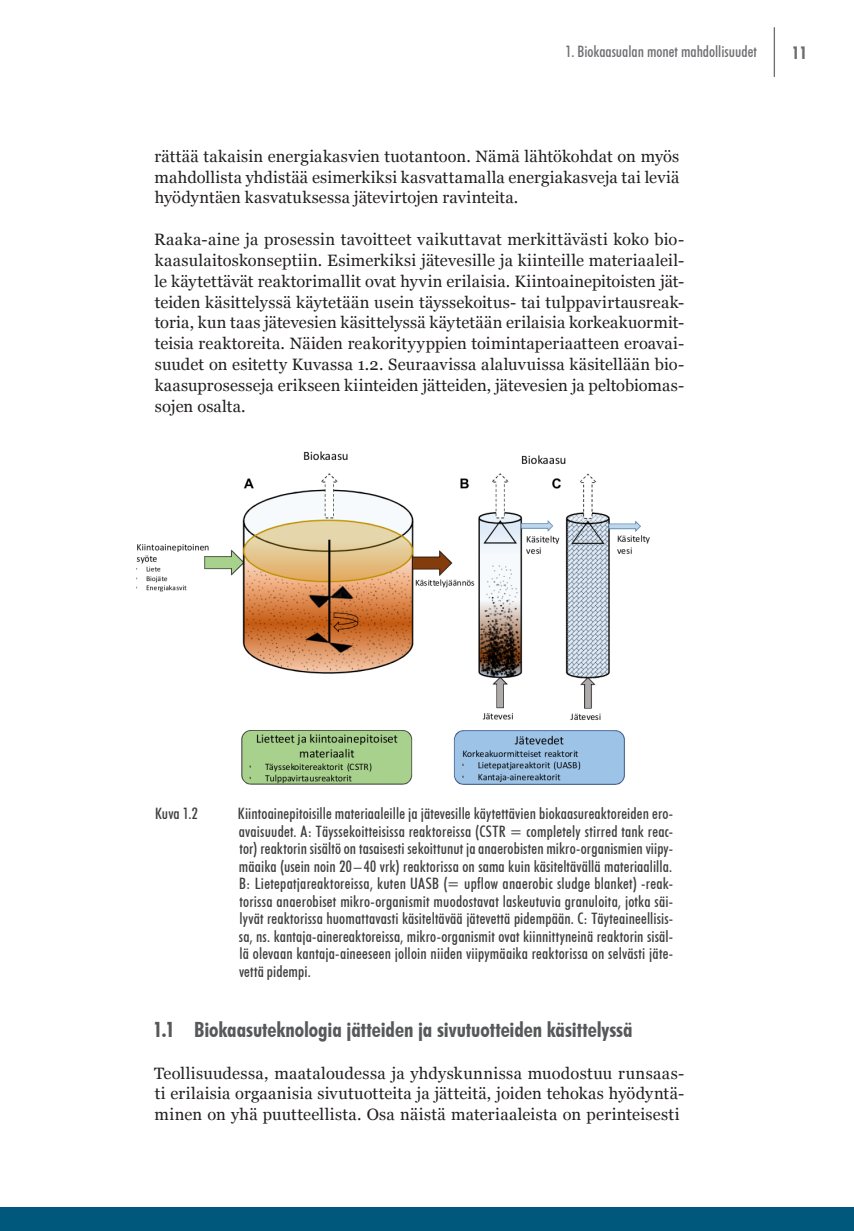
<style>
.page{position:relative;width:854px;height:1231px;background:#fff}
.page>*{position:absolute;margin:0;border:0;box-sizing:border-box;transform-origin:0 0}
.Otsikko_1_1{font:700 condensed 21px "Futura BT";letter-spacing:-.005em;color:#57585a}
.t1{font:700 condensed 17.5px "Futura BT";color:#6c6d70}
.Leipäteksti{font:16.45px/20.8px "Georgia";letter-spacing:.005em;color:#231f20;text-align:justify}
.kuvio_teksti{font:500 condensed 15.75px/17.5px "Futura BT";letter-spacing:.01em;color:#3e3e3f;text-align:justify}
.t2{font:500 condensed 15.75px "Futura BT";color:#6c6d70}
</style>
<div class="page">
<hr style="left:773px;top:27px;width:1px;height:50px;background:#6c6d70">
<div style="left:0;top:1207px;width:853px;height:23px;background:#00597c"></div>
<img style="left:136px;top:451px;width:514px;height:334px">
<p class="t2" style="left:565px;top:42px;width:193px">1. Biokaasualan monet mahdollisuudet</p>
<p class="t1" style="left:791px;top:42px;width:17px">11</p>
<p class="Leipäteksti" style="left:154px;top:146px;width:526px">rättää takaisin energiakasvien tuotantoon. Nämä lähtökohdat on myös mahdollista yhdistää esimerkiksi kasvattamalla energiakasveja tai leviä hyödyntäen kasvatuksessa jätevirtojen ravinteita.</p>
<p class="Leipäteksti" style="left:154px;top:229px;width:531px">Raaka-aine ja prosessin tavoitteet vaikuttavat merkittävästi koko bio&shy;kaasulaitoskonseptiin. Esimerkiksi jätevesille ja kiinteille materiaaleil&shy;le käytettävät reaktorimallit ovat hyvin erilaisia. Kiintoainepitoisten jät&shy;teiden käsittelyssä käytetään usein täyssekoitus- tai tulppavirtausreak&shy;toria, kun taas jätevesien käsittelyssä käytetään erilaisia korkeakuormit&shy;teisia reaktoreita. Näiden reakorityyppien toimintaperiaatteen eroavai&shy;suudet on esitetty Kuvassa 1.2. Seuraavissa alaluvuissa käsitellään bio&shy;kaasuprosesseja erikseen kiinteiden jätteiden, jätevesien ja peltobiomas&shy;sojen osalta.</p>
<p class="kuvio_teksti" style="left:155px;top:804px;width:44px">Kuva 1.2</p>
<p class="kuvio_teksti" style="left:238px;top:804px;width:436px">Kiintoainepitoisille materiaaleille ja jätevesille käytettävien biokaasureaktoreiden ero&shy;avaisuudet. A: Täyssekoitteisissa reaktoreissa (CSTR = completely stirred tank reac&shy;tor) reaktorin sisältö on tasaisesti sekoittunut ja anaerobisten mikro-organismien viipy&shy;mäaika (usein noin 20 –40 vrk) reaktorissa on sama kuin käsiteltävällä materiaalilla.<br>B: Lietepatjareaktoreissa, kuten UASB (= upflow anaerobic sludge blanket) -reak&shy;torissa anaerobiset mikro-organismit muodostavat laskeutuvia granuloita, jotka säi&shy;lyvät reaktorissa huomattavasti käsiteltävää jätevettä pidempään. C: Täyteaineellisis&shy;sa, ns. kantaja-ainereaktoreissa, mikro-organismit ovat kiinnittyneinä reaktorin sisäl&shy;lä olevaan kantaja-aineeseen jolloin niiden viipymäaika reaktorissa on selvästi jäte&shy;vettä pidempi.</p>
<p class="Otsikko_1_1" style="left:153px;top:1016px;width:481px">1.1 Biokaasuteknologia jätteiden ja sivutuotteiden käsittelyssä</p>
<p class="Leipäteksti" style="left:154px;top:1062px;width:531px">Teollisuudessa, maataloudessa ja yhdyskunnissa muodostuu runsaas&shy;ti erilaisia orgaanisia sivutuotteita ja jätteitä, joiden tehokas hyödyntä&shy;minen on yhä puutteellista. Osa näistä materiaaleista on perinteisesti</p>
</div>
